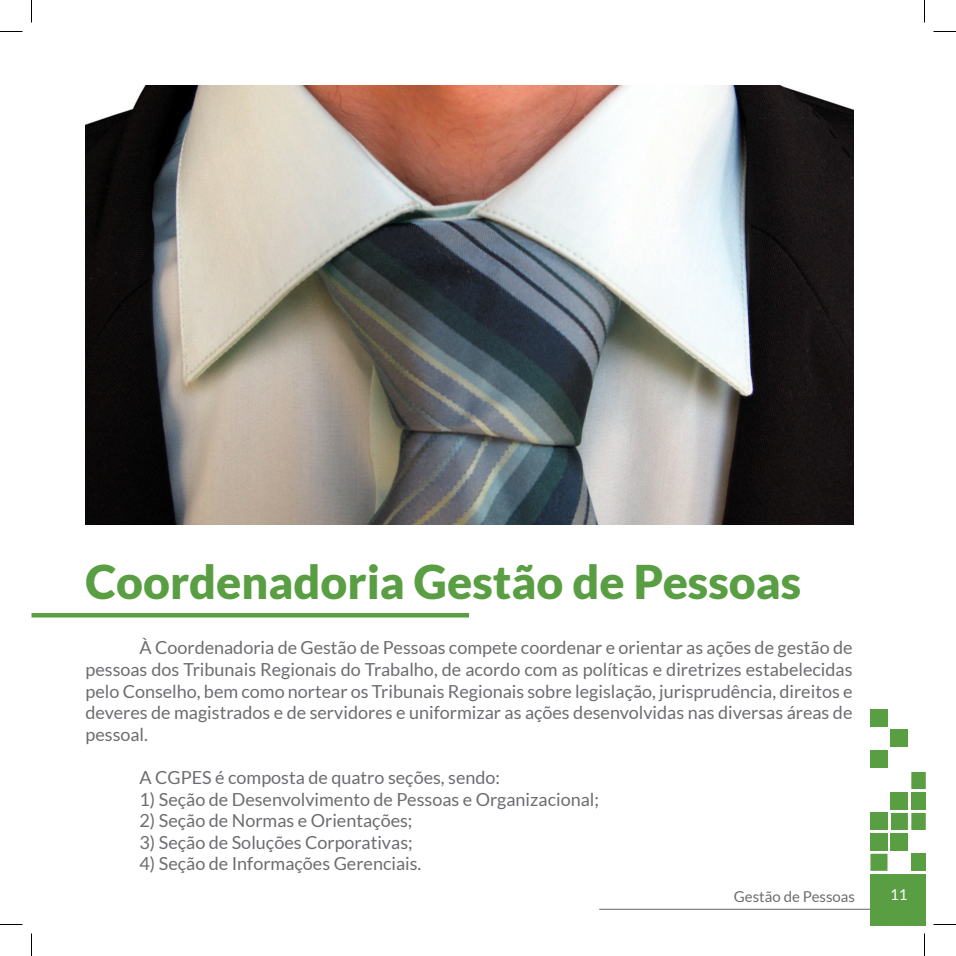
<style>
.page{position:relative;width:956px;height:956px;background:#fff}
.page>*{position:absolute;margin:0;border:0;box-sizing:border-box;transform-origin:0 0}
.t1{font:900 46.5px "Lato";color:#5a9e43}
.t2{font:18px/21.6px "Lato";color:#6c6d70;text-align:justify}
.t3{font:15px "Lato";color:#6c6d70}
.t4{font:15px "Lato";color:#fff}
</style>
<div class="page">
<hr style="left:599px;top:909px;width:272px;height:1px;background:#6c6d70">
<div style="left:870px;top:874px;width:56px;height:52px;background:#5a9e43"></div>
<div style="left:870px;top:854px;width:17px;height:17px;background:#5a9e43"></div>
<div style="left:911px;top:854px;width:15px;height:17px;background:#5a9e43"></div>
<div style="left:870px;top:833px;width:17px;height:17px;background:#5a9e43"></div>
<div style="left:891px;top:833px;width:17px;height:17px;background:#5a9e43"></div>
<div style="left:870px;top:813px;width:17px;height:17px;background:#5a9e43"></div>
<div style="left:891px;top:813px;width:17px;height:17px;background:#5a9e43"></div>
<div style="left:911px;top:813px;width:15px;height:17px;background:#5a9e43"></div>
<div style="left:891px;top:792px;width:17px;height:17px;background:#5a9e43"></div>
<div style="left:911px;top:792px;width:15px;height:17px;background:#5a9e43"></div>
<div style="left:911px;top:772px;width:15px;height:17px;background:#5a9e43"></div>
<div style="left:870px;top:750px;width:17px;height:17px;background:#5a9e43"></div>
<div style="left:891px;top:730px;width:17px;height:17px;background:#5a9e43"></div>
<div style="left:870px;top:709px;width:17px;height:17px;background:#5a9e43"></div>
<hr style="left:32px;top:613px;width:437px;height:4px;background:#5a9e43">
<img style="left:86px;top:86px;width:767px;height:439px">
<svg style="left:0;top:31px;width:22px;height:1px"></svg>
<svg style="left:933px;top:31px;width:23px;height:1px"></svg>
<svg style="left:0;top:924px;width:22px;height:1px"></svg>
<svg style="left:933px;top:924px;width:23px;height:1px"></svg>
<svg style="left:31px;top:0;width:1px;height:23px"></svg>
<svg style="left:31px;top:933px;width:1px;height:23px"></svg>
<svg style="left:924px;top:0;width:1px;height:23px"></svg>
<svg style="left:924px;top:933px;width:1px;height:23px"></svg>
<p class="t1" style="left:86px;top:555px;width:717px">Coordenadoria Gestão de Pessoas</p>
<p class="t2" style="left:86px;top:637px;width:768px;text-indent:54px">À Coordenadoria de Gestão de Pessoas compete coordenar e orientar as ações de gestão de pessoas dos Tribunais Regionais do Trabalho, de acordo com as políticas e diretrizes estabelecidas pelo Conselho, bem como nortear os Tribunais Regionais sobre legislação, jurisprudência, direitos e deveres de magistrados e de servidores e uniformizar as ações desenvolvidas nas diversas áreas de pessoal.</p>
<p class="t2" style="left:140px;top:766px;width:362px">A CGPES é composta de quatro seções, sendo:</p>
<p class="t2" style="left:140px;top:788px;width:461px">1) Seção de Desenvolvimento de Pessoas e Organizacional;</p>
<p class="t2" style="left:140px;top:810px;width:274px">2) Seção de Normas e Orientações;</p>
<p class="t2" style="left:140px;top:831px;width:275px">3) Seção de Soluções Corporativas;</p>
<p class="t2" style="left:140px;top:853px;width:283px">4) Seção de Informações Gerenciais.</p>
<p class="t3" style="left:734px;top:888px;width:123px">Gestão de Pessoas</p>
<p class="t4" style="left:890px;top:886px;width:19px">11</p>
</div>
